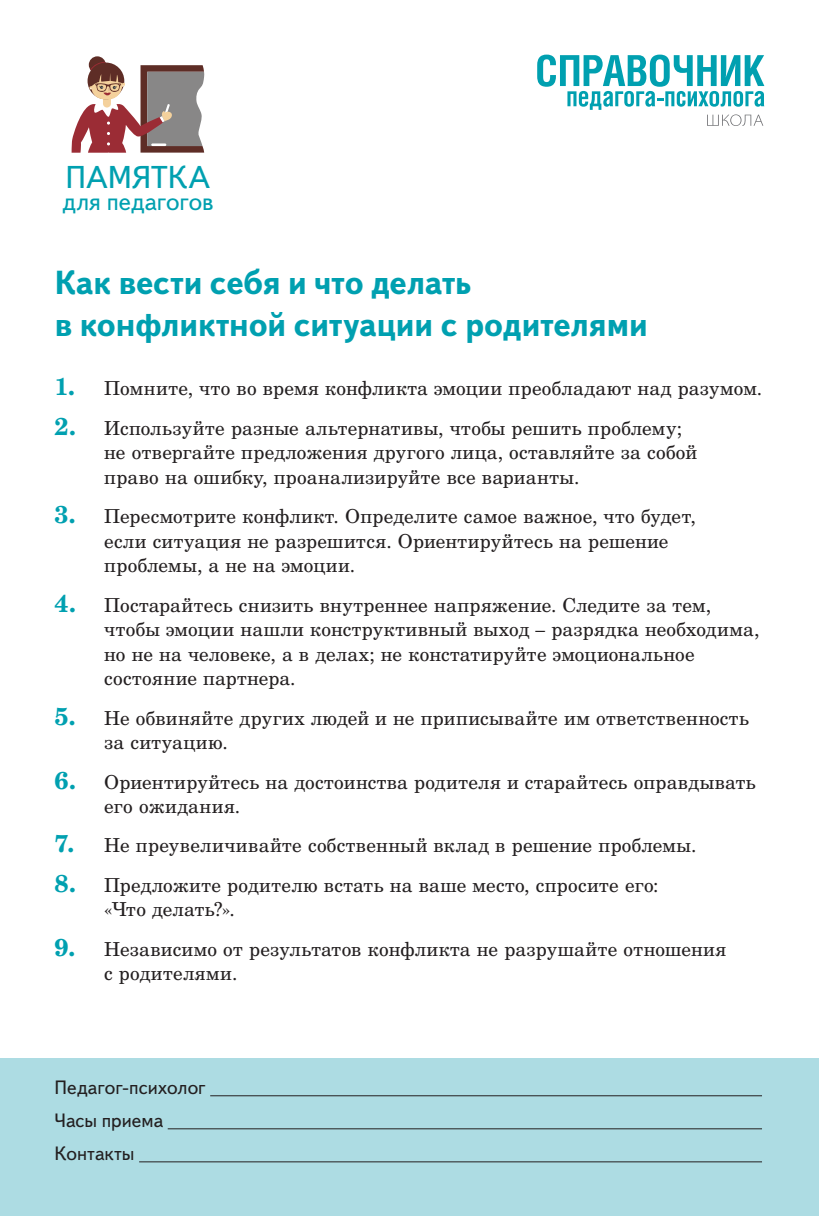
<style>
.page{position:relative;width:819px;height:1216px;background:#fff}
.page>*{position:absolute;margin:0;border:0;box-sizing:border-box;transform-origin:0 0}
.zag_S{font:700 33.25px/42px "Text Book C";letter-spacing:-.015em;color:#00a0b0}
.t1{font:31.5px "Text Book C";letter-spacing:-.015em;color:#00a0b0}
.t2{font:24.5px "Text Book C";color:#00a0b0}
.t3{font:19.25px/24.5px "Century Schlbk Cyr";letter-spacing:.015em;color:#231f20}
.bottom_1{font:19.25px "Text Book C";color:#231f20}
.s1{font-weight:700;font-size:24.5px;color:#00a0b0}
</style>
<div class="page">
<svg style="left:537px;top:55px;width:227px;height:71px"></svg>
<div style="left:0;top:1057px;width:819px;height:158px;background:#addce3"></div>
<hr style="left:210px;top:1095px;width:552px;height:1px;background:#231f20">
<hr style="left:168px;top:1128px;width:594px;height:1px;background:#231f20">
<hr style="left:139px;top:1161px;width:623px;height:1px;background:#231f20">
<svg style="left:89px;top:56px;width:17px;height:17px"></svg>
<svg style="left:72px;top:62px;width:132px;height:91px"></svg>
<p class="t1" style="left:66px;top:160px;width:146px">ПАМЯТКА</p>
<p class="t2" style="left:62px;top:189px;width:153px">для педагогов</p>
<p class="zag_S" style="left:55px;top:261px;width:595px">Как вести себя и что делать<br>в конфликтной ситуации с родителями</p>
<p class="t3" style="left:55px;top:376px;width:709px"><span class="s1">1.</span> Помните, что во время конфликта эмоции преобладают над разумом.</p>
<p class="t3" style="left:104px;top:415px;width:594px;text-indent:-50px"><span class="s1">2.</span> Используйте разные альтернативы, чтобы решить проблему; не отвергайте предложения другого лица, оставляйте за собой право на ошибку, проанализируйте все варианты.</p>
<p class="t3" style="left:104px;top:503px;width:593px;text-indent:-50px"><span class="s1">3.</span> Пересмотрите конфликт. Определите самое важное, что будет, если ситуация не разрешится. Ориентируйтесь на решение проблемы, а не на эмоции.</p>
<p class="t3" style="left:104px;top:592px;width:656px;text-indent:-50px"><span class="s1">4.</span> Постарайтесь снизить внутреннее напряжение. Следите за тем, чтобы эмоции нашли конструктивный выход – разрядка необходима, но не на человеке, а в делах; не констатируйте эмоциональное состояние партнера.</p>
<p class="t3" style="left:104px;top:705px;width:646px;text-indent:-50px"><span class="s1">5.</span> Не обвиняйте других людей и не приписывайте им ответственность за ситуацию.</p>
<p class="t3" style="left:104px;top:769px;width:653px;text-indent:-50px"><span class="s1">6.</span> Ориентируйтесь на достоинства родителя и старайтесь оправдывать его ожидания.</p>
<p class="t3" style="left:55px;top:832px;width:643px"><span class="s1">7.</span> Не преувеличивайте собственный вклад в решение проблемы.</p>
<p class="t3" style="left:104px;top:872px;width:556px;text-indent:-50px"><span class="s1">8.</span> Предложите родителю встать на ваше место, спросите его: «Что делать?».</p>
<p class="t3" style="left:104px;top:936px;width:623px;text-indent:-50px"><span class="s1">9.</span> Независимо от результатов конфликта не разрушайте отношения с родителями.</p>
<p class="bottom_1" style="left:55px;top:1076px;width:153px">Педагог-психолог</p>
<p class="bottom_1" style="left:55px;top:1109px;width:110px">Часы приема</p>
<p class="bottom_1" style="left:55px;top:1142px;width:82px">Контакты</p>
</div>
